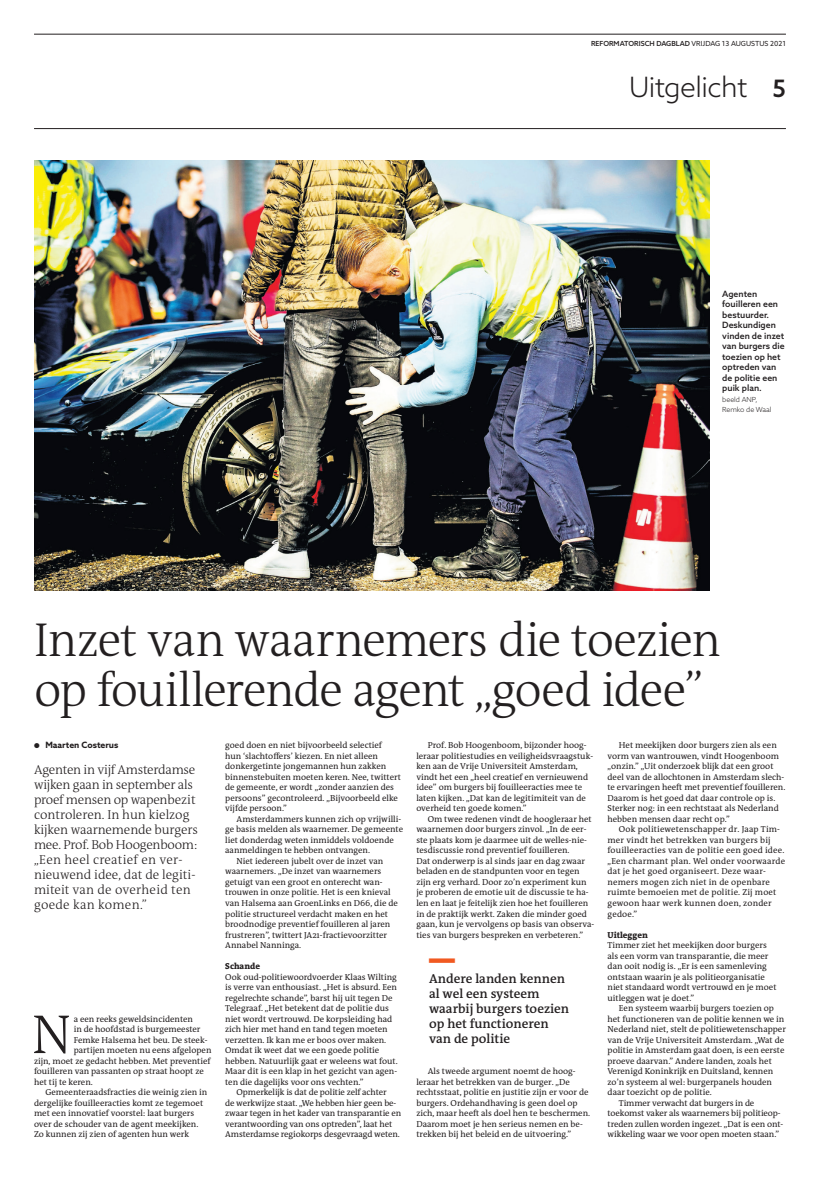
<style>
.page{position:relative;width:820px;height:1177px;background:#fff}
.page>*{position:absolute;margin:0;border:0;box-sizing:border-box;transform-origin:0 0}
.t1{font:300 55.4px "The Antiqua B W3";color:#231f20}
.t2{font:300 48px/50px "The Antiqua B W3";letter-spacing:-.03em;color:#231f20}
.t3{font:700 47px "The Antiqua B W7";color:#f15921}
.t4{font:300 28px "Azo Sans";letter-spacing:-.02em;color:#231f20}
.t5{font:500 24px "Azo Sans";color:#231f20}
.t6{font:300 13px/15px "The Antiqua B W3";letter-spacing:-.01em;color:#231f20}
.t7{font:600 13px/15px "The Antiqua B W6";color:#231f20}
.t8{font:8.7px/10.5px "The Antiqua B W5 Plain";color:#231f20}
.t9{font:8.7px/10.5px "The Antiqua B W5 Plain";letter-spacing:.02em;color:#231f20}
.t10{font:500 8.7px/10.5px "Azo Sans";color:#231f20}
.t11{font:700 8.7px "Azo Sans";color:#231f20}
.t12{font:800 8.7px "The Antiqua B W8";color:#231f20}
.t13{font:500 7px "Azo Sans";color:#231f20}
.t14{font:300 7px/10.5px "Azo Sans";color:#231f20}
.s1{font-weight:400}
</style>
<div class="page">
<img style="left:34px;top:160px;width:675px;height:431px">
<hr style="left:34px;top:34px;width:751px;height:1px;background:#231f20">
<hr style="left:34px;top:128px;width:751px;height:1px;background:#231f20">
<p class="t13" style="left:590px;top:39px;width:196px">REFORMATORISCH DAGBLAD <span class="s1">VRIJDAG 13 AUGUSTUS 2021</span></p>
<h3 class="t4" style="left:628px;top:69px;width:120px">Uitgelicht</h3>
<h3 class="t5" style="left:772px;top:73px;width:15px">5</h3>
<p class="t10" style="left:722px;top:288px;width:64px">Agenten fouilleren een bestuurder.<br>Deskundigen vinden de inzet van burgers die toezien op het optreden van de politie een puik plan.</p>
<p class="t14" style="left:722px;top:394px;width:51px">beeld ANP,<br>Remko de Waal</p>
<h2 class="t2" style="left:34px;top:615px;width:688px">Inzet van waarnemers die toezien op fouillerende agent „goed idee”</h2>
<p class="t11" style="left:34px;top:739px;width:86px">● Maarten Costerus</p>
<p class="t6" style="left:34px;top:762px;width:165px">Agenten in vijf Amsterdamse wijken gaan in september als proef mensen op wapenbezit controleren. In hun kielzog kijken waarnemende burgers mee. Prof. Bob Hoogenboom: „Een heel creatief en ver&shy;nieuwend idee, dat de legiti&shy;miteit van de overheid ten goede kan komen.”</p>
<p class="t8" style="left:74px;top:1013px;width:121px">a een reeks geweldsincidenten</p>
<p class="t8" style="left:74px;top:1023px;width:128px">in de hoofdstad is burgemeester</p>
<p class="t8" style="left:74px;top:1034px;width:135px">Femke Halsema het beu. De steek-</p>
<p class="t8" style="left:74px;top:1044px;width:139px">partijen moeten nu eens afgelopen</p>
<p class="t8" style="left:34px;top:1055px;width:178px">zijn, moet ze gedacht hebben. Met preventief</p>
<p class="t8" style="left:34px;top:1065px;width:171px">fouilleren van passanten op straat hoopt ze</p>
<p class="t8" style="left:34px;top:1076px;width:60px">het tij te keren.</p>
<p class="t8" style="left:45px;top:1086px;width:163px">Gemeenteraadsfracties die weinig zien in</p>
<p class="t8" style="left:34px;top:1097px;width:171px">dergelijke fouilleeracties komt ze tegemoet</p>
<p class="t8" style="left:34px;top:1107px;width:162px">met een innovatief voorstel: laat burgers</p>
<p class="t8" style="left:34px;top:1118px;width:166px">over de schouder van de agent meekijken.</p>
<p class="t8" style="left:34px;top:1128px;width:156px">Zo kunnen zij zien of agenten hun werk</p>
<h1 class="t1" style="left:32px;top:998px;width:42px">N</h1>
<p class="t8" style="left:225px;top:740px;width:177px">goed doen en niet bijvoorbeeld selectief<br>hun ‘slachtoffers’ kiezen. En niet alleen donkergetinte jongemannen hun zakken binnenstebuiten moeten keren. Nee, twittert de gemeente, er wordt „zonder aanzien des persoons” gecontroleerd. „Bijvoorbeeld elke vijfde persoon.”</p>
<p class="t8" style="left:236px;top:813px;width:166px">Amsterdammers kunnen zich op vrijwilli-</p>
<p class="t8" style="left:225px;top:824px;width:179px">ge basis melden als waarnemer. De gemeente</p>
<p class="t8" style="left:225px;top:834px;width:170px">liet donderdag weten inmiddels voldoende</p>
<p class="t8" style="left:225px;top:845px;width:146px">aanmeldingen te hebben ontvangen.</p>
<p class="t8" style="left:236px;top:855px;width:148px">Niet iedereen jubelt over de inzet van</p>
<p class="t8" style="left:225px;top:866px;width:158px">waarnemers. „De inzet van waarnemers</p>
<p class="t8" style="left:225px;top:876px;width:159px">getuigt van een groot en onterecht wan-</p>
<p class="t8" style="left:225px;top:887px;width:167px">trouwen in onze politie. Het is een knieval</p>
<p class="t8" style="left:225px;top:897px;width:174px">van Halsema aan GroenLinks en D66, die de</p>
<p class="t8" style="left:225px;top:908px;width:164px">politie structureel verdacht maken en het</p>
<p class="t8" style="left:225px;top:918px;width:167px">broodnodige preventief fouilleren al jaren</p>
<p class="t8" style="left:225px;top:929px;width:163px">frustreren”, twittert JA21-fractievoorzitter</p>
<p class="t8" style="left:225px;top:939px;width:77px">Annabel Nanninga.</p>
<p class="t12" style="left:225px;top:960px;width:36px">Schande</p>
<p class="t8" style="left:225px;top:971px;width:174px">Ook oud-politiewoordvoerder Klaas Wilting is verre van enthousiast. „Het is absurd. Een regelrechte schande”, barst hij uit tegen De Telegraaf. „Het betekent dat de politie dus niet wordt vertrouwd. De korpsleiding had zich hier met hand en tand tegen moeten verzetten. Ik kan me er boos over maken.<br>Omdat ik weet dat we een goede politie hebben. Natuurlijk gaat er weleens wat fout.<br>Maar dit is een klap in het gezicht van agen&shy;ten die dagelijks voor ons vechten.”</p>
<p class="t8" style="left:225px;top:1086px;width:177px;text-indent:11px">Opmerkelijk is dat de politie zelf achter<br>de werkwijze staat. „We hebben hier geen be&shy;zwaar tegen in het kader van transparantie en verantwoording van ons optreden”, laat het Amsterdamse regiokorps desgevraagd weten.</p>
<p class="t8" style="left:416px;top:740px;width:178px;text-indent:11px">Prof. Bob Hoogenboom, bijzonder hoog&shy;leraar politiestudies en veiligheidsvraagstuk&shy;ken aan de Vrije Universiteit Amsterdam, vindt het een „heel creatief en vernieuwend idee” om burgers bij fouilleeracties mee te laten kijken. „Dat kan de legitimiteit van de overheid ten goede komen.”</p>
<p class="t8" style="left:416px;top:813px;width:179px;text-indent:11px">Om twee redenen vindt de hoogleraar het waarnemen door burgers zinvol. „In de eer&shy;ste plaats kom je daarmee uit de welles-nie&shy;tesdiscussie rond preventief fouilleren.<br>Dat onderwerp is al sinds jaar en dag zwaar beladen en de standpunten voor en tegen zijn erg verhard. Door zo’n experiment kun je proberen de emotie uit de discussie te ha&shy;len en laat je feitelijk zien hoe het fouilleren in de praktijk werkt. Zaken die minder goed gaan, kun je vervolgens op basis van observa&shy;ties van burgers bespreken en verbeteren.”</p>
<h3 class="t3" style="left:429px;top:905px;width:27px">_</h3>
<h3 class="t7" style="left:429px;top:971px;width:141px">Andere landen kennen al wel een systeem waarbij burgers toezien op het functioneren</h3>
<h3 class="t7" style="left:429px;top:1031px;width:82px">van de politie</h3>
<p class="t8" style="left:416px;top:1065px;width:175px;text-indent:11px">Als tweede argument noemt de hoog&shy;leraar het betrekken van de burger. „De rechtsstaat, politie en justitie zijn er voor de burgers. Ordehandhaving is geen doel op zich, maar heeft als doel hen te beschermen.<br>Daarom moet je hen serieus nemen en be&shy;trekken bij het beleid en de uitvoering.”</p>
<p class="t8" style="left:607px;top:740px;width:179px;text-indent:11px">Het meekijken door burgers zien als een vorm van wantrouwen, vindt Hoogenboom „onzin.” „Uit onderzoek blijk dat een groot deel van de allochtonen in Amsterdam slech&shy;te ervaringen heeft met preventief fouilleren.<br>Daarom is het goed dat daar controle op is.<br>Sterker nog: in een rechtstaat als Nederland hebben mensen daar recht op.”</p>
<p class="t9" style="left:607px;top:824px;width:179px;text-indent:11px">Ook politiewetenschapper dr. Jaap Tim&shy;mer vindt het betrekken van burgers bij fouilleeracties van de politie een goed idee. „Een charmant plan. Wel onder voorwaarde dat je het goed organiseert. Deze waar&shy;nemers mogen zich niet in de openbare ruimte bemoeien met de politie. Zij moet gewoon haar werk kunnen doen, zonder gedoe.”</p>
<p class="t12" style="left:607px;top:928px;width:42px">Uitleggen</p>
<p class="t8" style="left:607px;top:939px;width:170px">Timmer ziet het meekijken door burgers als een vorm van transparantie, die meer dan ooit nodig is. „Er is een samenleving ontstaan waarin je als politieorganisatie niet standaard wordt vertrouwd en je moet uitleggen wat je doet.”</p>
<p class="t8" style="left:618px;top:1002px;width:156px">Een systeem waarbij burgers toezien op</p>
<p class="t8" style="left:607px;top:1013px;width:178px">het functioneren van de politie kennen we in</p>
<p class="t8" style="left:607px;top:1023px;width:180px">Nederland niet, stelt de politiewetenschapper</p>
<p class="t8" style="left:607px;top:1034px;width:178px">van de Vrije Universiteit Amsterdam. „Wat de</p>
<p class="t8" style="left:607px;top:1044px;width:178px">politie in Amsterdam gaat doen, is een eerste</p>
<p class="t8" style="left:607px;top:1055px;width:166px">proeve daarvan.” Andere landen, zoals het</p>
<p class="t8" style="left:607px;top:1065px;width:167px">Verenigd Koninkrijk en Duitsland, kennen</p>
<p class="t8" style="left:607px;top:1076px;width:166px">zo’n systeem al wel: burgerpanels houden</p>
<p class="t8" style="left:607px;top:1086px;width:106px">daar toezicht op de politie.</p>
<p class="t8" style="left:618px;top:1097px;width:137px">Timmer verwacht dat burgers in de</p>
<p class="t8" style="left:607px;top:1107px;width:174px">toekomst vaker als waarnemers bij politieop-</p>
<p class="t8" style="left:607px;top:1118px;width:177px">treden zullen worden ingezet. „Dat is een ont-</p>
<p class="t8" style="left:607px;top:1128px;width:173px">wikkeling waar we voor open moeten staan.”</p>
</div>
